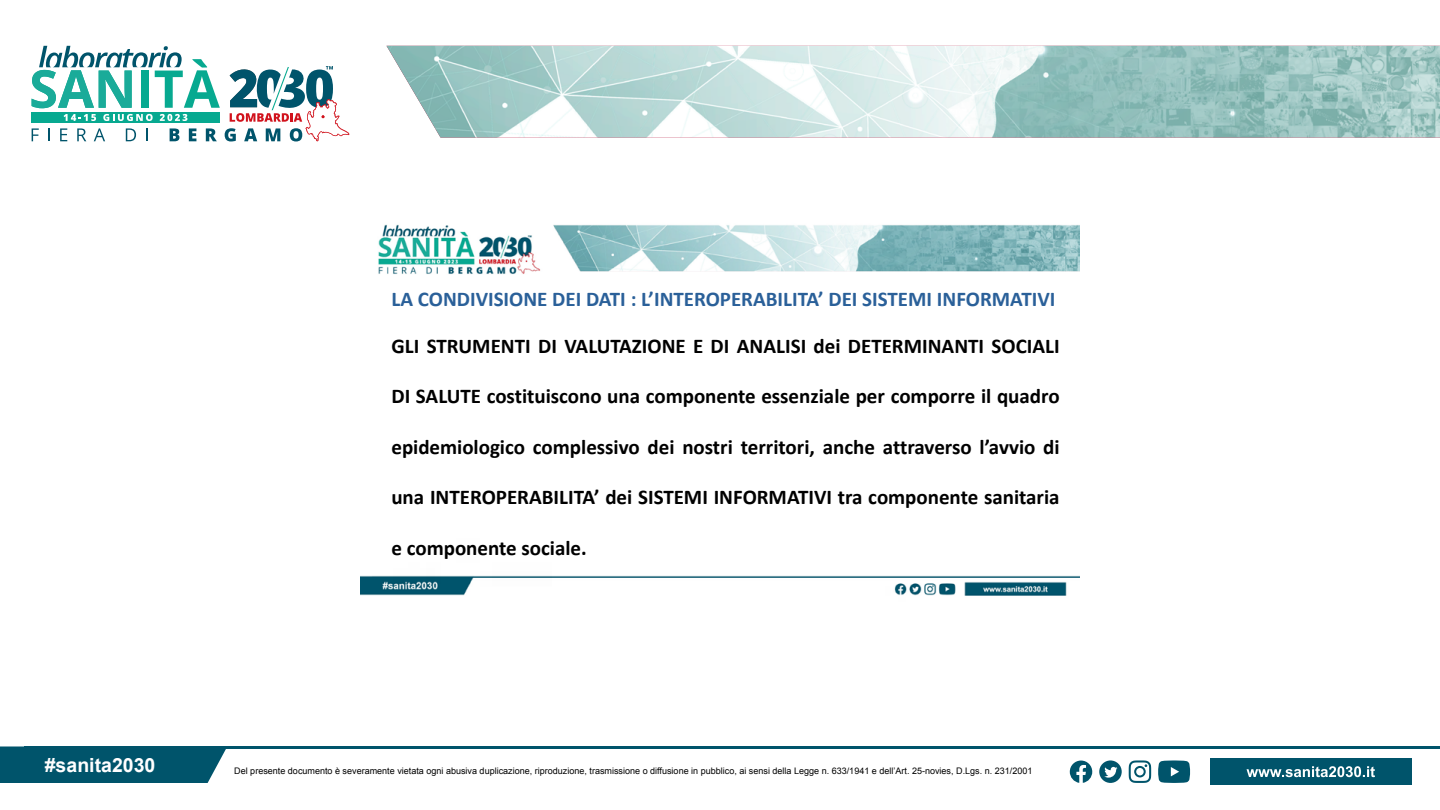
<style>
.page{position:relative;width:1440px;height:810px;background:#fff}
.page>*{position:absolute;margin:0;border:0;box-sizing:border-box;transform-origin:0 0}
.t1{font:700 21px "Calibri";color:#000}
.t2{font:700 21px "Calibri";color:#2a6099}
.t3{font:700 19.5px "Arial";color:#fff}
.t4{font:9px "Arial";color:#000}
</style>
<div class="page">
<img style="left:386px;top:46px;width:1054px;height:92px">
<svg style="left:32px;top:46px;width:317px;height:95px"></svg>
<div style="left:0;top:746px;width:226px;height:37px;background:#00546b"></div>
<div style="left:1210px;top:759px;width:201px;height:26px;background:#00546b"></div>
<hr style="left:24px;top:746px;width:1416px;height:3px;background:#00546b">
<svg style="left:1247px;top:766px;width:128px;height:11px"></svg>
<svg style="left:1129px;top:760px;width:22px;height:23px"></svg>
<svg style="left:1158px;top:760px;width:32px;height:23px"></svg>
<svg style="left:1070px;top:761px;width:22px;height:22px"></svg>
<svg style="left:1099px;top:760px;width:23px;height:23px"></svg>
<img style="left:360px;top:224px;width:720px;height:372px">
<p class="t3" style="left:45px;top:752px;width:112px">#sanita2030</p>
<p class="t2" style="left:391px;top:284px;width:665px">LA CONDIVISIONE DEI DATI : L’INTEROPERABILITA’ DEI SISTEMI INFORMATIVI</p>
<p class="t1" style="left:391px;top:331px;width:670px">GLI STRUMENTI DI VALUTAZIONE E DI ANALISI dei DETERMINANTI SOCIALI</p>
<p class="t1" style="left:391px;top:382px;width:670px">DI SALUTE costituiscono una componente essenziale per comporre il quadro</p>
<p class="t1" style="left:391px;top:432px;width:670px">epidemiologico complessivo dei nostri territori, anche attraverso l’avvio di</p>
<p class="t1" style="left:391px;top:482px;width:670px">una INTEROPERABILITA’ dei SISTEMI INFORMATIVI tra componente sanitaria</p>
<p class="t1" style="left:391px;top:533px;width:197px">e componente sociale.</p>
<p class="t4" style="left:234px;top:765px;width:800px">Del presente documento è severamente vietata ogni abusiva duplicazione, riproduzione, trasmissione o diffusione in pubblico, ai sensi della Legge n. 633/1941 e dell’Art. 25-novies, D.Lgs. n. 231/2001</p>
</div>
